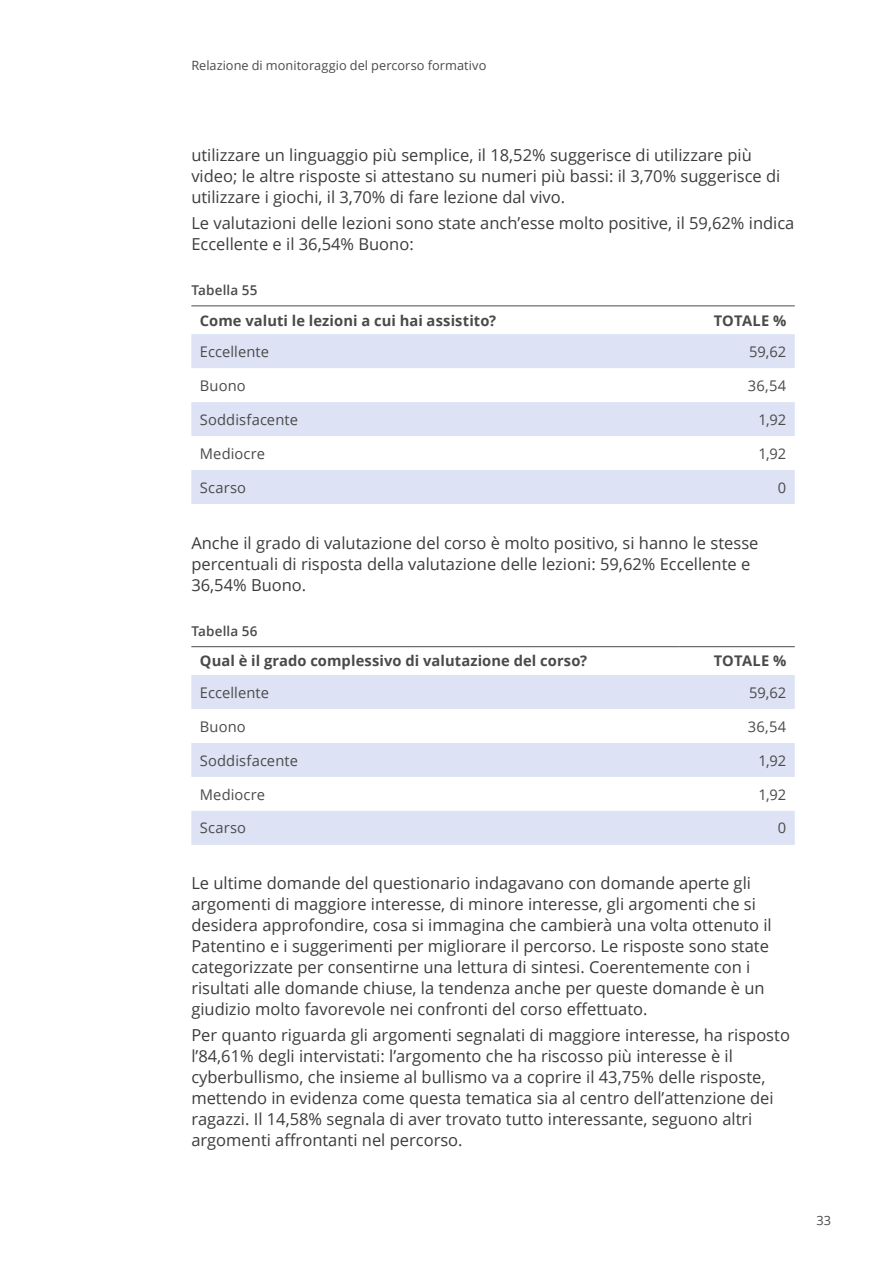
<style>
.page{position:relative;width:893px;height:1263px;background:#fff}
.page>*{position:absolute;margin:0;border:0;box-sizing:border-box;transform-origin:0 0}
.t1{font:16.5px/21px "Open Sans";color:#3c3c3b}
.t2{font:14.7px "Open Sans";letter-spacing:.01em;color:#4a4a49}
.t3{font:700 14.7px "Open Sans";letter-spacing:.005em;color:#4a4a49}
.t4{font:600 13.5px "Open Sans";letter-spacing:.01em;color:#4a4a49}
.t5{font:12.75px "Open Sans";letter-spacing:.005em;color:#4a4a49}
</style>
<div class="page">
<svg style="left:191px;top:334px;width:604px;height:170px;fill:#dde3f5"></svg>
<hr style="left:191px;top:306px;width:488px;height:1px;background:#4a4a49">
<hr style="left:679px;top:306px;width:116px;height:1px;background:#4a4a49">
<svg style="left:191px;top:675px;width:604px;height:170px;fill:#dde3f5"></svg>
<hr style="left:191px;top:646px;width:488px;height:1px;background:#4a4a49">
<hr style="left:679px;top:646px;width:116px;height:1px;background:#4a4a49">
<p class="t5" style="left:191px;top:57px;width:297px">Relazione di monitoraggio del percorso formativo</p>
<p class="t1" style="left:191px;top:145px;width:591px">utilizzare un linguaggio più semplice, il 18,52% suggerisce di utilizzare più video; le altre risposte si attestano su numeri più bassi: il 3,70% suggerisce di utilizzare i giochi, il 3,70% di fare lezione dal vivo.</p>
<p class="t1" style="left:191px;top:212px;width:605px">Le valutazioni delle lezioni sono state anch’esse molto positive, il 59,62% indica<br>Eccellente e il 36,54% Buono:</p>
<p class="t4" style="left:191px;top:281px;width:68px">Tabella 55</p>
<p class="t3" style="left:200px;top:310px;width:298px">Come valuti le lezioni a cui hai assistito?</p>
<p class="t3" style="left:714px;top:310px;width:74px">TOTALE %</p>
<p class="t2" style="left:200px;top:341px;width:71px">Eccellente</p>
<p class="t2" style="left:749px;top:341px;width:39px">59,62</p>
<p class="t2" style="left:200px;top:375px;width:47px">Buono</p>
<p class="t2" style="left:748px;top:375px;width:40px">36,54</p>
<p class="t2" style="left:200px;top:409px;width:100px">Soddisfacente</p>
<p class="t2" style="left:758px;top:409px;width:29px">1,92</p>
<p class="t2" style="left:200px;top:443px;width:67px">Mediocre</p>
<p class="t2" style="left:758px;top:443px;width:29px">1,92</p>
<p class="t2" style="left:200px;top:477px;width:48px">Scarso</p>
<p class="t2" style="left:778px;top:477px;width:10px">0</p>
<p class="t1" style="left:191px;top:532px;width:569px">Anche il grado di valutazione del corso è molto positivo, si hanno le stesse percentuali di risposta della valutazione delle lezioni: 59,62% Eccellente e<br>36,54% Buono.</p>
<p class="t4" style="left:191px;top:622px;width:68px">Tabella 56</p>
<p class="t3" style="left:200px;top:651px;width:389px">Qual è il grado complessivo di valutazione del corso?</p>
<p class="t3" style="left:714px;top:651px;width:74px">TOTALE %</p>
<p class="t2" style="left:200px;top:682px;width:71px">Eccellente</p>
<p class="t2" style="left:749px;top:682px;width:39px">59,62</p>
<p class="t2" style="left:200px;top:716px;width:47px">Buono</p>
<p class="t2" style="left:748px;top:716px;width:40px">36,54</p>
<p class="t2" style="left:200px;top:750px;width:100px">Soddisfacente</p>
<p class="t2" style="left:758px;top:750px;width:29px">1,92</p>
<p class="t2" style="left:200px;top:784px;width:67px">Mediocre</p>
<p class="t2" style="left:758px;top:784px;width:29px">1,92</p>
<p class="t2" style="left:200px;top:818px;width:48px">Scarso</p>
<p class="t2" style="left:778px;top:818px;width:10px">0</p>
<p class="t1" style="left:191px;top:872px;width:582px">Le ultime domande del questionario indagavano con domande aperte gli argomenti di maggiore interesse, di minore interesse, gli argomenti che si desidera approfondire, cosa si immagina che cambierà una volta ottenuto il Patentino e i suggerimenti per migliorare il percorso. Le risposte sono state categorizzate per consentirne una lettura di sintesi. Coerentemente con i risultati alle domande chiuse, la tendenza anche per queste domande è un giudizio molto favorevole nei confronti del corso effettuato.</p>
<p class="t1" style="left:191px;top:1024px;width:600px">Per quanto riguarda gli argomenti segnalati di maggiore interesse, ha risposto l’84,61% degli intervistati: l’argomento che ha riscosso più interesse è il cyberbullismo, che insieme al bullismo va a coprire il 43,75% delle risposte, mettendo in evidenza come questa tematica sia al centro dell’attenzione dei ragazzi. Il 14,58% segnala di aver trovato tutto interessante, seguono altri argomenti affrontanti nel percorso.</p>
<p class="t5" style="left:816px;top:1211px;width:16px">33</p>
</div>
